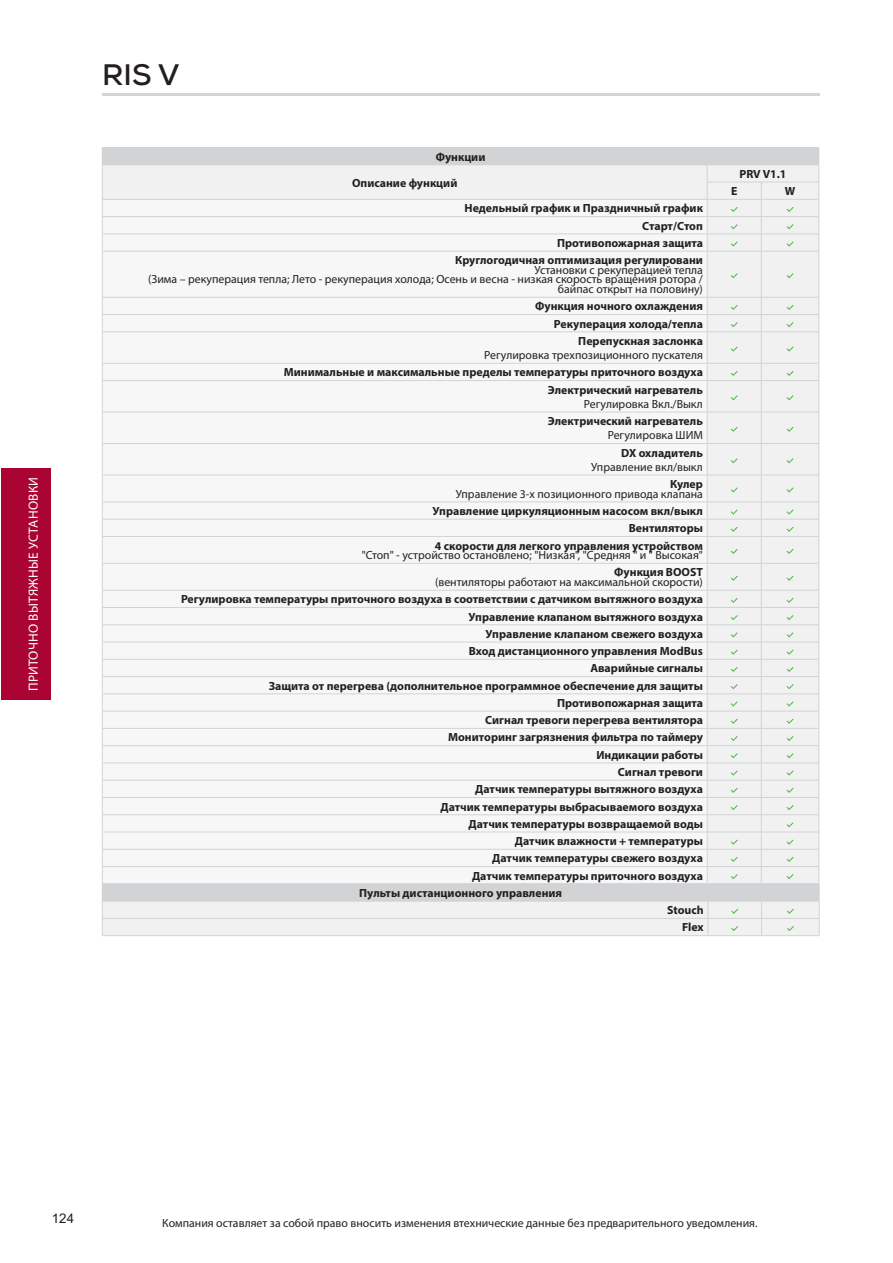
<style>
.page{position:relative;width:893px;height:1263px;background:#fff}
.page>*{position:absolute;margin:0;border:0;box-sizing:border-box;transform-origin:0 0}
.t1{font:700 29.55px "Nexa";color:#231f20}
.t2{font:13.35px "Myriad Pro";letter-spacing:.02em;color:#fff}
.t3{font:13.35px "Arial";color:#231f20}
.t4{font:700 11.85px/17.2px "Myriad Pro";color:#231f20;text-align:right}
.t5{font:11.85px/9.6px "Myriad Pro";color:#231f20;text-align:right}
</style>
<div class="page">
<hr style="left:102px;top:94px;width:718px;height:2px;background:#d1d3d4">
<div style="left:2px;top:468px;width:49px;height:232px;background:#a90432"></div>
<div style="left:102px;top:148px;width:717px;height:17px;background:#d1d3d4"></div>
<div style="left:103px;top:165px;width:715px;height:310px;background:#f1f1f2"></div>
<svg style="left:103px;top:200px;width:604px;height:275px"></svg>
<hr style="left:102px;top:147px;width:605px;height:1px;background:#d1d3d4">
<hr style="left:707px;top:147px;width:112px;height:1px;background:#d1d3d4">
<hr style="left:102px;top:199px;width:605px;height:1px;background:#d1d3d4">
<hr style="left:102px;top:216px;width:605px;height:1px;background:#d1d3d4">
<hr style="left:102px;top:234px;width:605px;height:1px;background:#d1d3d4">
<svg style="left:102px;top:165px;width:1px;height:86px"></svg>
<hr style="left:102px;top:251px;width:605px;height:1px;background:#d1d3d4">
<hr style="left:102px;top:252px;width:1px;height:45px;background:#d1d3d4">
<hr style="left:707px;top:252px;width:1px;height:45px;background:#d1d3d4">
<hr style="left:818px;top:251px;width:1px;height:46px;background:#d1d3d4">
<hr style="left:102px;top:297px;width:605px;height:1px;background:#d1d3d4">
<hr style="left:102px;top:314px;width:605px;height:1px;background:#d1d3d4">
<svg style="left:102px;top:298px;width:1px;height:33px"></svg>
<svg style="left:707px;top:298px;width:1px;height:33px"></svg>
<svg style="left:818px;top:297px;width:1px;height:35px"></svg>
<hr style="left:102px;top:331px;width:605px;height:1px;background:#d1d3d4">
<hr style="left:102px;top:332px;width:1px;height:31px;background:#d1d3d4">
<hr style="left:707px;top:332px;width:1px;height:31px;background:#d1d3d4">
<hr style="left:818px;top:332px;width:1px;height:31px;background:#d1d3d4">
<hr style="left:102px;top:363px;width:605px;height:1px;background:#d1d3d4">
<svg style="left:102px;top:364px;width:1px;height:16px"></svg>
<svg style="left:707px;top:364px;width:1px;height:16px"></svg>
<svg style="left:818px;top:363px;width:1px;height:18px"></svg>
<hr style="left:102px;top:380px;width:605px;height:1px;background:#d1d3d4">
<hr style="left:102px;top:381px;width:1px;height:31px;background:#d1d3d4">
<hr style="left:707px;top:381px;width:1px;height:31px;background:#d1d3d4">
<hr style="left:818px;top:381px;width:1px;height:31px;background:#d1d3d4">
<hr style="left:102px;top:412px;width:605px;height:1px;background:#d1d3d4">
<hr style="left:102px;top:412px;width:1px;height:31px;background:#d1d3d4">
<hr style="left:707px;top:412px;width:1px;height:31px;background:#d1d3d4">
<hr style="left:818px;top:412px;width:1px;height:32px;background:#d1d3d4">
<hr style="left:102px;top:443px;width:605px;height:1px;background:#d1d3d4">
<hr style="left:102px;top:444px;width:1px;height:31px;background:#d1d3d4">
<hr style="left:707px;top:444px;width:1px;height:31px;background:#d1d3d4">
<hr style="left:818px;top:444px;width:1px;height:31px;background:#d1d3d4">
<hr style="left:707px;top:251px;width:111px;height:1px;background:#d1d3d4">
<hr style="left:761px;top:252px;width:1px;height:45px;background:#d1d3d4">
<hr style="left:707px;top:297px;width:111px;height:1px;background:#d1d3d4">
<hr style="left:707px;top:314px;width:111px;height:1px;background:#d1d3d4">
<svg style="left:761px;top:298px;width:1px;height:33px"></svg>
<hr style="left:707px;top:331px;width:111px;height:1px;background:#d1d3d4">
<hr style="left:761px;top:332px;width:1px;height:31px;background:#d1d3d4">
<hr style="left:707px;top:363px;width:111px;height:1px;background:#d1d3d4">
<svg style="left:761px;top:364px;width:1px;height:16px"></svg>
<hr style="left:707px;top:380px;width:111px;height:1px;background:#d1d3d4">
<hr style="left:761px;top:381px;width:1px;height:31px;background:#d1d3d4">
<hr style="left:707px;top:412px;width:111px;height:1px;background:#d1d3d4">
<hr style="left:761px;top:412px;width:1px;height:31px;background:#d1d3d4">
<hr style="left:707px;top:443px;width:111px;height:1px;background:#d1d3d4">
<hr style="left:761px;top:444px;width:1px;height:31px;background:#d1d3d4">
<svg style="left:707px;top:165px;width:112px;height:86px"></svg>
<svg style="left:731px;top:273px;width:7px;height:5px"></svg>
<svg style="left:786px;top:273px;width:7px;height:5px"></svg>
<svg style="left:731px;top:305px;width:7px;height:5px"></svg>
<svg style="left:786px;top:305px;width:7px;height:5px"></svg>
<svg style="left:731px;top:322px;width:7px;height:5px"></svg>
<svg style="left:786px;top:322px;width:7px;height:5px"></svg>
<svg style="left:731px;top:347px;width:7px;height:5px"></svg>
<svg style="left:786px;top:347px;width:7px;height:5px"></svg>
<svg style="left:731px;top:371px;width:7px;height:5px"></svg>
<svg style="left:786px;top:371px;width:7px;height:5px"></svg>
<svg style="left:731px;top:395px;width:7px;height:5px"></svg>
<svg style="left:786px;top:395px;width:7px;height:5px"></svg>
<svg style="left:731px;top:427px;width:7px;height:5px"></svg>
<svg style="left:786px;top:427px;width:7px;height:5px"></svg>
<svg style="left:731px;top:458px;width:7px;height:5px"></svg>
<svg style="left:786px;top:458px;width:7px;height:5px"></svg>
<svg style="left:102px;top:475px;width:718px;height:461px"></svg>
<p class="t2" style="left:29px;top:691px;width:216px;rotate:-90deg">ПРИТОЧНО ВЫТЯЖНЫЕ УСТАНОВКИ</p>
<h1 class="t1" style="left:102px;top:57px;width:79px">RIS V</h1>
<p class="t4" style="left:352px;top:144px;width:135px;line-height:26px;text-align:left;text-indent:84px">Функции<br>Описание функций</p>
<p class="t4" style="left:455px;top:200px;width:249px">Недельный график и Праздничный график<br>Старт/Стоп<br>Противопожарная защита<br>Круглогодичная оптимизация регулировани</p>
<p class="t5" style="left:148px;top:266px;width:556px">Установки с рекуперацией тепла<br>(Зима – рекуперация тепла; Лето - рекуперация холода; Осень и весна - низкая скорость вращения ротора / байпас открыт на половину)</p>
<p class="t4" style="left:535px;top:298px;width:169px">Функция ночного охлаждения<br>Рекуперация холода/тепла<br>Перепускная заслонка</p>
<p class="t5" style="left:484px;top:351px;width:220px">Регулировка трехпозиционного пускателя</p>
<p class="t4" style="left:284px;top:364px;width:421px">Минимальные и максимальные пределы температуры приточного воздуха<br>Электрический нагреватель</p>
<p class="t5" style="left:584px;top:400px;width:121px">Регулировка Вкл./Выкл</p>
<p class="t4" style="left:548px;top:412px;width:157px">Электрический нагреватель</p>
<p class="t5" style="left:608px;top:431px;width:97px">Регулировка ШИМ</p>
<p class="t4" style="left:621px;top:444px;width:83px">DX охладитель</p>
<p class="t5" style="left:591px;top:463px;width:113px">Управление вкл/выкл</p>
<p class="t4" style="left:670px;top:475px;width:34px">Кулер</p>
<p class="t5" style="left:456px;top:490px;width:249px">Управление 3-х позиционного привода клапана</p>
<p class="t4" style="left:433px;top:502px;width:272px">Управление циркуляционным насосом вкл/выкл<br>Вентиляторы<br>4 скорости для легкого управления устройством</p>
<p class="t5" style="left:362px;top:551px;width:343px">"Стоп" - устройство остановлено; "Низкая", "Средняя " и " Высокая"</p>
<p class="t4" style="left:614px;top:564px;width:90px">Функция BOOST</p>
<p class="t5" style="left:435px;top:578px;width:269px">(вентиляторы работают на максимальной скорости)</p>
<p class="t4" style="left:181px;top:591px;width:523px">Регулировка температуры приточного воздуха в соответствии с датчиком вытяжного воздуха</p>
<p class="t4" style="left:468px;top:608px;width:236px">Управление клапаном вытяжного воздуха</p>
<p class="t4" style="left:485px;top:625px;width:219px">Управление клапаном свежего воздуха</p>
<p class="t4" style="left:469px;top:642px;width:236px">Вход дистанционного управления ModBus</p>
<p class="t4" style="left:590px;top:660px;width:114px">Аварийные сигналы</p>
<p class="t4" style="left:269px;top:677px;width:436px">Защита от перегрева (дополнительное программное обеспечение для защиты</p>
<p class="t4" style="left:557px;top:694px;width:147px">Противопожарная защита</p>
<p class="t4" style="left:485px;top:711px;width:219px">Cигнал тревоги перегрева вентилятора</p>
<p class="t4" style="left:448px;top:729px;width:256px">Мониторинг загрязнения фильтра по таймеру</p>
<p class="t4" style="left:596px;top:746px;width:108px">Индикации работы</p>
<p class="t4" style="left:618px;top:763px;width:87px">Сигнал тревоги</p>
<p class="t4" style="left:475px;top:781px;width:229px">Датчик температуры вытяжного воздуха</p>
<p class="t4" style="left:440px;top:798px;width:264px">Датчик температуры выбрасываемого воздуха</p>
<p class="t4" style="left:468px;top:815px;width:236px">Датчик температуры возвращаемой воды</p>
<p class="t4" style="left:515px;top:832px;width:190px">Датчик влажности + температуры</p>
<p class="t4" style="left:492px;top:850px;width:212px">Датчик температуры свежего воздуха</p>
<p class="t4" style="left:472px;top:867px;width:232px">Датчик температуры приточного воздуха</p>
<p class="t4" style="left:359px;top:884px;width:204px">Пульты дистанционного управления</p>
<p class="t4" style="left:667px;top:902px;width:38px">Stouch</p>
<p class="t4" style="left:682px;top:919px;width:23px">Flex</p>
<p class="t4" style="left:739px;top:165px;width:49px">PRV V1.1</p>
<p class="t4" style="left:731px;top:182px;width:8px">E</p>
<p class="t4" style="left:785px;top:182px;width:12px">W</p>
<p class="t3" style="left:52px;top:1210px;width:24px">124</p>
<p class="t5" style="left:162px;top:1218px;width:597px">Компания оставляет за собой право вносить изменения втехнические данные без предварительного уведомления.</p>
</div>
